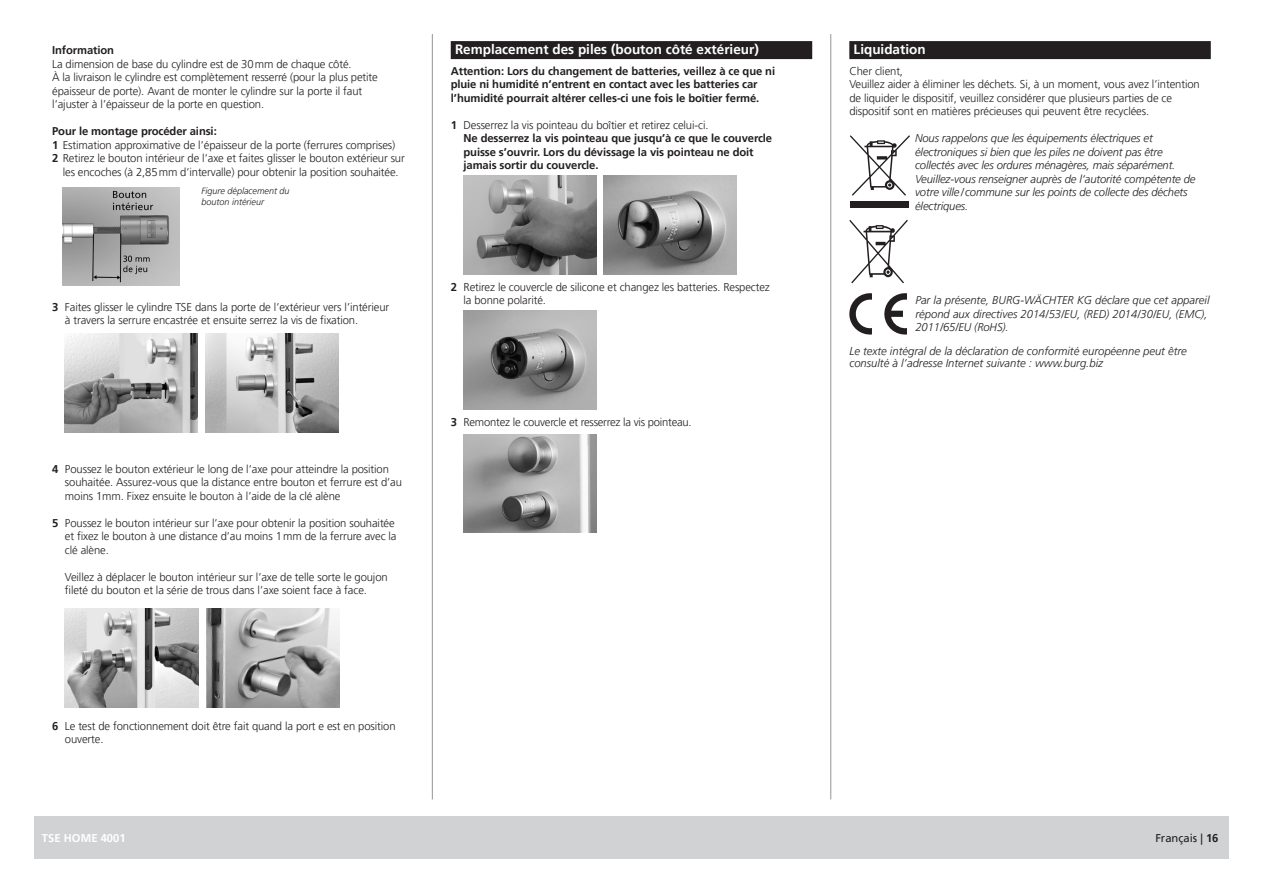
<style>
.page{position:relative;width:1263px;height:893px;background:#fff}
.page>*{position:absolute;margin:0;border:0;box-sizing:border-box;transform-origin:0 0}
.t1{font:700 13.5px "Frutiger LT Pro";color:#fff}
.t2{font:300 11.25px/13.5px "Frutiger LT Pro";letter-spacing:-.01em;color:#231f20}
.t3{font:italic 300 11.25px/13.5px "Frutiger LT Pro";letter-spacing:-.01em;color:#231f20}
.t4{font:700 11.25px/13.5px "Frutiger LT Pro";letter-spacing:-.01em;color:#231f20}
.t5{font:700 11.25px "Frutiger LT Pro";color:#fff}
.t6{font:11.25px "Frutiger LT Pro";color:#231f20}
.t7{font:italic 300 9px/10.5px "Frutiger LT Pro";color:#231f20}
.s1{font-weight:700}
.s2{font-weight:300}
</style>
<div class="page">
<hr style="left:432px;top:34px;width:1px;height:765px;background:#939598">
<hr style="left:830px;top:34px;width:1px;height:765px;background:#939598">
<div style="left:34px;top:816px;width:1195px;height:43px;background:#d1d2d4"></div>
<img style="left:63px;top:187px;width:116px;height:99px">
<img style="left:65px;top:334px;width:133px;height:98px">
<img style="left:205px;top:334px;width:133px;height:98px">
<img style="left:65px;top:608px;width:134px;height:99px">
<img style="left:206px;top:608px;width:134px;height:99px">
<div style="left:451px;top:41px;width:361px;height:18px;background:#231f20"></div>
<img style="left:463px;top:176px;width:133px;height:99px">
<img style="left:604px;top:176px;width:132px;height:99px">
<img style="left:463px;top:310px;width:133px;height:99px">
<img style="left:463px;top:434px;width:133px;height:99px">
<div style="left:849px;top:41px;width:362px;height:18px;background:#231f20"></div>
<div style="left:850px;top:201px;width:58px;height:7px;background:#231f20"></div>
<svg style="left:850px;top:135px;width:60px;height:61px"></svg>
<svg style="left:849px;top:220px;width:59px;height:63px"></svg>
<svg style="left:849px;top:293px;width:23px;height:42px"></svg>
<svg style="left:884px;top:293px;width:23px;height:42px"></svg>
<p class="t4" style="left:52px;top:44px;width:64px">Information</p>
<p class="t2" style="left:52px;top:57px;width:327px">La dimension de base du cylindre est de 30mm de chaque côté.<br>À la livraison le cylindre est complètement resserré (pour la plus petite épaisseur de porte). Avant de monter le cylindre sur la porte il faut l’ajuster à l’épaisseur de la porte en question.</p>
<p class="t4" style="left:52px;top:125px;width:166px">Pour le montage procéder ainsi:</p>
<p class="t2" style="left:52px;top:138px;width:345px"><span class="s1">1</span> Estimation approximative de l’épaisseur de la porte (ferrures comprises)</p>
<p class="t2" style="left:52px;top:152px;width:354px"><span class="s1">2</span> Retirez le bouton intérieur de l’axe et faites glisser le bouton extérieur sur</p>
<p class="t2" style="left:63px;top:165px;width:337px">les encoches (à 2,85mm d’intervalle) pour obtenir la position souhaitée.</p>
<p class="t7" style="left:202px;top:186px;width:90px">Figure déplacement du bouton intérieur</p>
<p class="t2" style="left:65px;top:300px;width:326px;text-indent:-13px"><span class="s1">3</span> Faites glisser le cylindre TSE dans la porte de l’extérieur vers l’intérieur à travers la serrure encastrée et ensuite serrez la vis de fixation.</p>
<p class="t2" style="left:65px;top:462px;width:339px;text-indent:-13px"><span class="s1">4</span> Poussez le bouton extérieur le long de l’axe pour atteindre la position souhaitée. Assurez-vous que la distance entre bouton et ferrure est d’au moins 1mm. Fixez ensuite le bouton à l’aide de la clé alène</p>
<p class="t2" style="left:65px;top:516px;width:333px;text-indent:-13px"><span class="s1">5</span> Poussez le bouton intérieur sur l’axe pour obtenir la position souhaitée et fixez le bouton à une distance d’au moins 1 mm de la ferrure avec la clé alène.</p>
<p class="t2" style="left:65px;top:570px;width:324px">Veillez à déplacer le bouton intérieur sur l’axe de telle sorte le goujon fileté du bouton et la série de trous dans l’axe soient face à face.</p>
<p class="t1" style="left:455px;top:42px;width:305px">Remplacement des piles (bouton côté extérieur)</p>
<p class="t4" style="left:451px;top:64px;width:326px">Attention: Lors du changement de batteries, veillez à ce que ni pluie ni humidité n‘entrent en contact avec les batteries car l’humidité pourrait altérer celles-ci une fois le boîtier fermé.</p>
<p class="t4" style="left:463px;top:118px;width:310px;text-indent:-13px">1 <span class="s2">Desserrez la vis pointeau du boîtier et retirez celui-ci.<br></span>Ne desserrez la vis pointeau que jusqu’à ce que le couvercle puisse s’ouvrir. Lors du dévissage la vis pointeau ne doit jamais sortir du couvercle.</p>
<p class="t2" style="left:463px;top:280px;width:308px;text-indent:-13px"><span class="s1">2</span> Retirez le couvercle de silicone et changez les batteries. Respectez la bonne polarité.</p>
<p class="t2" style="left:451px;top:415px;width:242px"><span class="s1">3</span> Remontez le couvercle et resserrez la vis pointeau.</p>
<p class="t2" style="left:65px;top:719px;width:332px;text-indent:-13px"><span class="s1">6</span> Le test de fonctionnement doit être fait quand la port e est en position ouverte.</p>
<p class="t1" style="left:853px;top:42px;width:74px">Liquidation</p>
<p class="t2" style="left:849px;top:64px;width:352px">Cher client,<br>Veuillez aider à éliminer les déchets. Si, à un moment, vous avez l’intention de liquider le dispositif, veuillez considérer que plusieurs parties de ce dispositif sont en matières précieuses qui peuvent être recyclées.</p>
<p class="t3" style="left:915px;top:131px;width:282px">Nous rappelons que les équipements électriques et électroniques si bien que les piles ne doivent pas être collectés avec les ordures ménagères, mais séparément.<br>Veuillez-vous renseigner auprès de l‘autorité compétente de votre ville/commune sur les points de collecte des déchets électriques.</p>
<p class="t3" style="left:915px;top:294px;width:296px">Par la présente, BURG-WÄCHTER KG déclare que cet appareil répond aux directives 2014/53/EU, (RED) 2014/30/EU, (EMC),<br>2011/65/EU (RoHS).</p>
<p class="t3" style="left:849px;top:345px;width:339px;line-height:12px">Le texte intégral de la déclaration de conformité européenne peut être consulté à l’adresse Internet suivante : www.burg.biz</p>
<p class="t5" style="left:42px;top:831px;width:85px">TSE HOME 4001</p>
<p class="t6" style="left:1155px;top:831px;width:65px">Français | <span class="s1">16</span></p>
</div>
